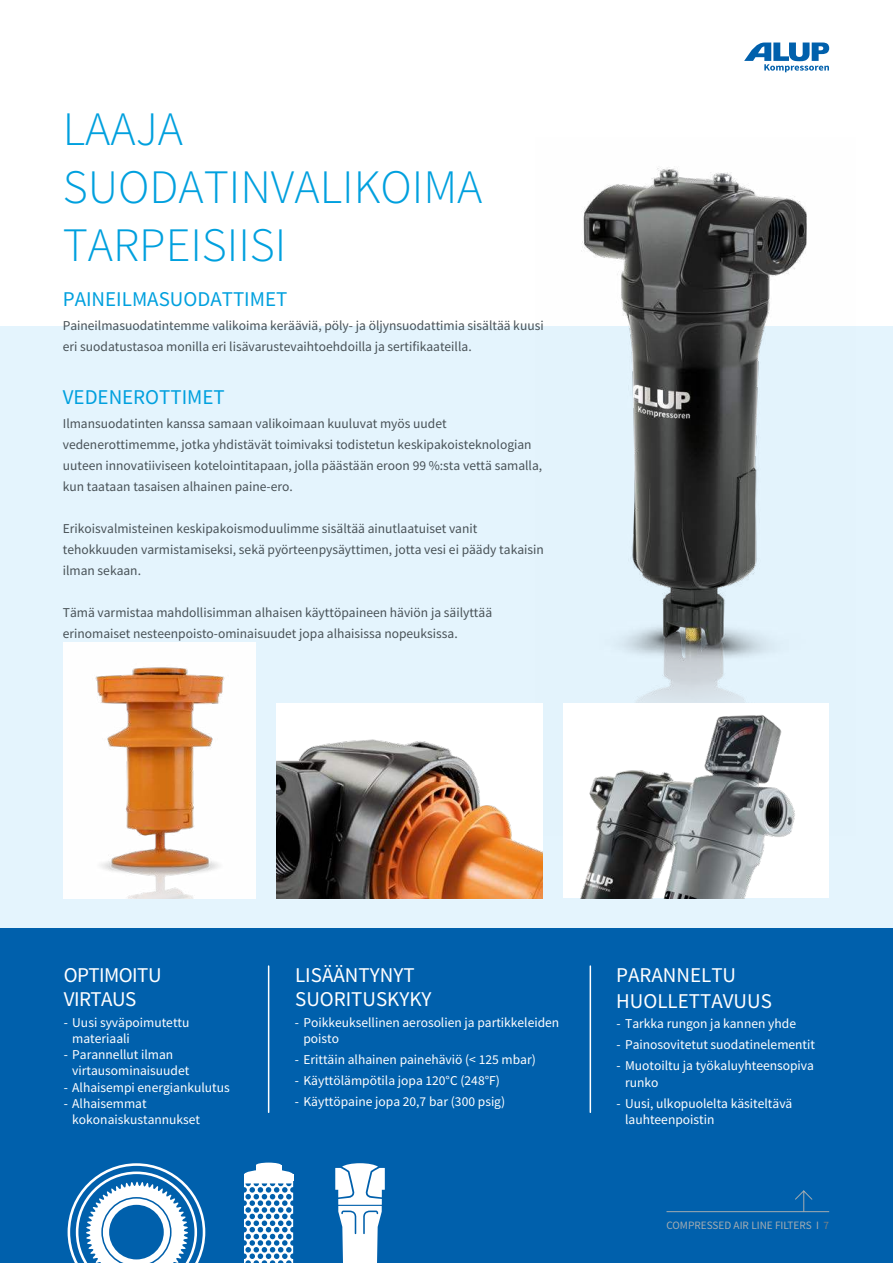
<style>
.page{position:relative;width:893px;height:1263px;background:#fff}
.page>*{position:absolute;margin:0;border:0;box-sizing:border-box;transform-origin:0 0}
.t1{font:300 48px/58.1px "Source Sans Pro";color:#00a0de}
.t2{font:21px/24px "Source Sans Pro";color:#fff}
.t3{font:21px "Source Sans Pro";color:#00a0de}
.t4{font:21px/24px "Source Sans Pro";letter-spacing:-.025em;color:#fff}
.t5{font:13.5px/21px "Source Sans Pro";color:#485156}
.t6{font:13.5px/16.2px "Source Sans Pro";color:#fff}
.t7{font:11.25px "Source Sans Pro";color:#a4acb1}
.s1{color:#778186}
</style>
<div class="page">
<div style="left:0;top:327px;width:893px;height:936px;background:#e4f4fd"></div>
<div style="left:0;top:928px;width:893px;height:335px;background:#0060ac"></div>
<hr style="left:268px;top:966px;width:1px;height:146px;background:#fff">
<hr style="left:590px;top:966px;width:1px;height:146px;background:#fff">
<img style="left:536px;top:167px;width:319px;height:669px">
<img style="left:277px;top:703px;width:266px;height:195px">
<img style="left:64px;top:642px;width:192px;height:256px">
<img style="left:564px;top:703px;width:265px;height:195px">
<svg style="left:68px;top:1163px;width:137px;height:100px"></svg>
<svg style="left:244px;top:1181px;width:49px;height:82px"></svg>
<div style="left:244px;top:1169px;width:49px;height:11px;background:#fff;border-radius:50%"></div>
<div style="left:244px;top:1175px;width:49px;height:6px;background:#fff"></div>
<svg style="left:256px;top:1162px;width:25px;height:6px"></svg>
<div style="left:256px;top:1165px;width:25px;height:7px;background:#fff"></div>
<svg style="left:335px;top:1163px;width:50px;height:100px"></svg>
<svg style="left:744px;top:43px;width:85px;height:29px"></svg>
<svg style="left:795px;top:1190px;width:18px;height:21px"></svg>
<hr style="left:666px;top:1211px;width:163px;height:1px;background:#a4acb1">
<h1 class="t1" style="left:63px;top:100px;width:421px">LAAJA<br>SUODATINVALIKOIMA<br>TARPEISIISI</h1>
<h2 class="t3" style="left:63px;top:285px;width:226px">PAINEILMASUODATTIMET</h2>
<p class="t5" style="left:63px;top:315px;width:482px">Paineilmasuodatintemme valikoima kerääviä, pöly- ja öljynsuodattimia sisältää kuusi eri suodatustasoa monilla eri lisävarustevaihtoehdoilla ja sertifikaateilla.</p>
<h2 class="t3" style="left:63px;top:384px;width:164px">VEDENEROTTIMET</h2>
<p class="t5" style="left:63px;top:413px;width:481px">Ilmansuodatinten kanssa samaan valikoimaan kuuluvat myös uudet vedenerottimemme, jotka yhdistävät toimivaksi todistetun keskipakoisteknologian uuteen innovatiiviseen kotelointitapaan, jolla päästään eroon 99 % :sta vettä samalla, kun taataan tasaisen alhainen paine-ero.</p>
<p class="t5" style="left:63px;top:518px;width:482px">Erikoisvalmisteinen keskipakoismoduulimme sisältää ainutlaatuiset vanit tehokkuuden varmistamiseksi, sekä pyörteenpysäyttimen, jotta vesi ei päädy takaisin ilman sekaan.</p>
<p class="t5" style="left:63px;top:602px;width:431px">Tämä varmistaa mahdollisimman alhaisen käyttöpaineen häviön ja säilyttää erinomaiset nesteenpoisto-ominaisuudet jopa alhaisissa nopeuksissa.</p>
<h2 class="t4" style="left:64px;top:963px;width:99px">OPTIMOITU<br>VIRTAUS</h2>
<p class="t6" style="left:72px;top:1015px;width:119px;text-indent:-9px">- Uusi syväpoimutettu materiaali</p>
<p class="t6" style="left:72px;top:1048px;width:119px;text-indent:-9px">- Parannellut ilman virtausominaisuudet</p>
<p class="t6" style="left:64px;top:1080px;width:167px">- Alhaisempi energiankulutus</p>
<p class="t6" style="left:72px;top:1096px;width:129px;text-indent:-9px">- Alhaisemmat kokonaiskustannukset</p>
<h2 class="t2" style="left:295px;top:963px;width:138px">LISÄÄNTYNYT<br>SUORITUSKYKY</h2>
<p class="t6" style="left:303px;top:1015px;width:257px;text-indent:-9px">- Poikkeuksellinen aerosolien ja partikkeleiden poisto</p>
<p class="t6" style="left:295px;top:1052px;width:243px">- Erittäin alhainen painehäviö (&lt; 125 mbar)</p>
<p class="t6" style="left:295px;top:1073px;width:206px">- Käyttölämpötila jopa 120°C (248°F)</p>
<p class="t6" style="left:295px;top:1094px;width:212px">- Käyttöpaine jopa 20,7 bar (300 psig)</p>
<h2 class="t2" style="left:616px;top:962px;width:157px;line-height:25.5px">PARANNELTU<br>HUOLLETTAVUUS</h2>
<p class="t6" style="left:617px;top:1017px;width:181px">- Tarkka rungon ja kannen yhde</p>
<p class="t6" style="left:617px;top:1038px;width:200px">- Painosovitetut suodatinelementit</p>
<p class="t6" style="left:625px;top:1059px;width:190px;text-indent:-9px">- Muotoiltu ja työkaluyhteensopiva runko</p>
<p class="t6" style="left:625px;top:1096px;width:169px;text-indent:-9px">- Uusi, ulkopuolelta käsiteltävä lauhteenpoistin</p>
<p class="t7" style="left:666px;top:1221px;width:164px">COMPRESSED AIR LINE FILTERS I <span class="s1">7</span></p>
</div>
